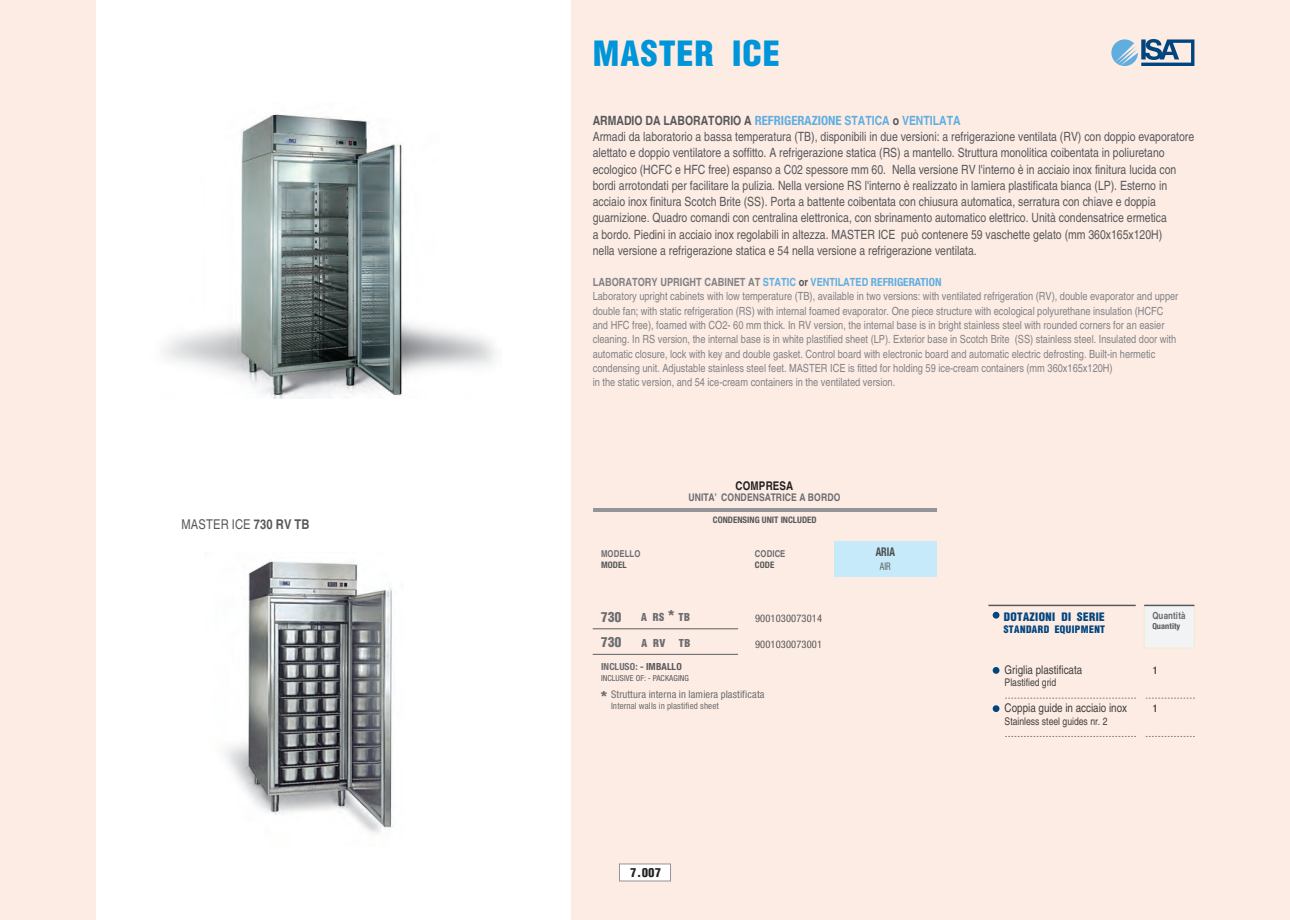
<style>
.page{position:relative;width:1290px;height:920px;background:#fff}
.page>*{position:absolute;margin:0;border:0;box-sizing:border-box;transform-origin:0 0}
.t1{font:38.1px "Helvetica Condensed Black Se";letter-spacing:.025em;color:#0095d9}
.t2{font:18px "Helvetica Condensed Black Se";color:#6c6d70}
.t3{font:15px "Helvetica Condensed Black Se";letter-spacing:.025em;color:#6c6d70}
.t4{font:condensed 13.5px "Helvetica";letter-spacing:.01em;color:#57585a}
.t5{font:13.5px "Helvetica Condensed Black Se";color:#231f20}
.t6{font:condensed 12.75px/16.2px "Helvetica";color:#57585a}
.t7{font:700 condensed 12.75px "Helvetica";color:#57585a}
.t8{font:12.75px "Helvetica Condensed Black Se";letter-spacing:.025em;color:#01457f}
.t9{font:condensed 12px "Helvetica";color:#3e3e3f}
.t10{font:12px/25.8px "Helvetica Condensed Black Se";letter-spacing:.025em;color:#6c6d70}
.t11{font:700 condensed 12px "Helvetica";color:#231f20}
.t12{font:700 condensed 12px "Helvetica Neue";color:#4b4c4d;scale:.83 1}
.t13{font:condensed 11.25px/14.2px "Helvetica";color:#808285}
.t14{font:11.25px "Helvetica Condensed Black Se";letter-spacing:.025em;color:#01457f}
.t15{font:condensed 10.5px "Helvetica";color:#3e3e3f}
.t16{font:condensed 10.5px "Helvetica Neue";letter-spacing:.01em;color:#6c6d70}
.t17{font:condensed 10.5px "Helvetica Neue";letter-spacing:.01em;color:#57585a}
.t18{font:700 condensed 10.5px "Helvetica";color:#6c6d70}
.t19{font:condensed 10.5px "Helvetica Neue";color:#636366;scale:.83 1}
.t20{font:700 condensed 10.5px "Helvetica";color:#3e3e3f}
.t21{font:700 condensed 9.75px "Helvetica Neue";letter-spacing:.01em;color:#6c6d70}
.t22{font:700 condensed 9.75px "Helvetica";color:#6c6d70}
.t23{font:700 condensed 9.45px "Helvetica";color:#6c6d70}
.t24{font:700 condensed 9px "Helvetica Neue";color:#57585a}
.t25{font:condensed 9px "Helvetica Neue";color:#6c6d70}
.t26{font:condensed 8.25px "Helvetica Neue";color:#57585a}
.t27{font:700 condensed 8.25px "Helvetica Neue";color:#57585a}
.s1{font-weight:700}
.s2{font-family:"Helvetica Neue";color:#60aee0}
.s3{color:#60aee0}
.s4{font-weight:700;color:#60aee0}
.s5{font-weight:700;color:#57585a}
.s6{font-family:"Helvetica Neue";font-weight:700;color:#60aee0}
.s7{color:#57585a}
.s8{font-family:"Helvetica Condensed Black Se";font-stretch:normal;font-size:18px}
</style>
<div class="page">
<div style="left:571px;top:0;width:719px;height:920px;background:#fdece4"></div>
<img style="left:163px;top:114px;width:332px;height:285px">
<img style="left:225px;top:560px;width:167px;height:273px">
<svg style="left:1111px;top:39px;width:83px;height:27px"></svg>
<svg style="left:1005px;top:736px;width:131px;height:1px"></svg>
<svg style="left:1145px;top:698px;width:49px;height:1px"></svg>
<svg style="left:1145px;top:736px;width:49px;height:1px"></svg>
<div style="left:1144px;top:605px;width:50px;height:43px;background:#f2f3f4;border:1px solid #f1ebd0"></div>
<hr style="left:988px;top:605px;width:148px;height:1px;background:#57585a">
<hr style="left:1144px;top:605px;width:50px;height:1px;background:#57585a">
<div style="left:993px;top:667px;width:6px;height:7px;background:#01457f;border-radius:50%"></div>
<svg style="left:1005px;top:698px;width:131px;height:1px"></svg>
<div style="left:993px;top:705px;width:6px;height:7px;background:#01457f;border-radius:50%"></div>
<div style="left:993px;top:612px;width:6px;height:7px;background:#01457f;border-radius:50%"></div>
<div style="left:619px;top:864px;width:52px;height:17px;background:#fff;border:1px solid #939598"></div>
<div style="left:834px;top:541px;width:102px;height:36px;background:#c6eafa"></div>
<hr style="left:593px;top:628px;width:145px;height:1px;background:#57585a">
<hr style="left:593px;top:654px;width:145px;height:1px;background:#57585a">
<hr style="left:593px;top:508px;width:343px;height:3px;background:#939598">
<div style="left:0;top:0;width:96px;height:920px;background:#fdece4"></div>
<p class="t4" style="left:181px;top:520px;width:130px">MASTER ICE <span class="s1">730 RV TB</span></p>
<h1 class="t1" style="left:593px;top:40px;width:189px">MASTER ICE</h1>
<p class="t7" style="left:593px;top:116px;width:369px">ARMADIO DA LABORATORIO A <span class="s2">REFRIGERAZIONE</span> <span class="s3">STATICA VENTILATA</span></p>
<p class="t7" style="left:893px;top:116px;width:8px">o</p>
<p class="t6" style="left:593px;top:130px;width:603px">Armadi da laboratorio a bassa temperatura (TB), disponibili in due versioni: a refrigerazione ventilata (RV) con doppio evaporatore alettato e doppio ventilatore a soffitto. A refrigerazione statica (RS) a mantello. Struttura monolitica coibentata in poliuretano ecologico (HCFC e HFC free) espanso a C02 spessore mm 60. Nella versione RV l'interno è in acciaio inox finitura lucida con bordi arrotondati per facilitare la pulizia. Nella versione RS l'interno è realizzato in lamiera plastificata bianca (LP). Esterno in acciaio inox finitura Scotch Brite (SS). Porta a battente coibentata con chiusura automatica, serratura con chiave e doppia guarnizione. Quadro comandi con centralina elettronica, con sbrinamento automatico elettrico. Unità condensatrice ermetica<br>a bordo. Piedini in acciaio inox regolabili in altezza. MASTER ICE può contenere 59 vaschette gelato (mm 360x165x120H)<br>nella versione a refrigerazione statica e 54 nella versione a refrigerazione ventilata.</p>
<p class="t13" style="left:593px;top:276px;width:587px"><span class="s1">LABORATORY UPRIGHT CABINET AT</span> <span class="s4">STATIC</span> <span class="s5">or</span> <span class="s4">VENTILATED</span> <span class="s6">REFRIGERATION<br></span>Laboratory upright cabinets with low temperature (TB), available in two versions: with ventilated refrigeration (RV), double evaporator and upper double fan; with static refrigeration (RS) with internal foamed evaporator. One piece structure with ecological polyurethane insulation (HCFC and HFC free), foamed with CO2- 60 mm thick. In RV version, the internal base is in bright stainless steel with rounded corners for an easier cleaning. In RS version, the internal base is in white plastified sheet (LP). Exterior base in Scotch Brite (SS) stainless steel. Insulated door with automatic closure, lock with key and double gasket. Control board with electronic board and automatic electric defrosting. Built-in hermetic condensing unit. Adjustable stainless steel feet. MASTER ICE is fitted for holding 59 ice-cream containers (mm 360x165x120H)<br>in the static version, and 54 ice-cream containers in the ventilated version.</p>
<p class="t11" style="left:736px;top:481px;width:59px">COMPRESA</p>
<p class="t18" style="left:688px;top:494px;width:153px">UNITA’ CONDENSATRICE A BORDO</p>
<p class="t24" style="left:713px;top:516px;width:105px">CONDENSING UNIT INCLUDED</p>
<p class="t23" style="left:601px;top:550px;width:41px">MODELLO</p>
<p class="t24" style="left:601px;top:561px;width:27px">MODEL</p>
<p class="t23" style="left:755px;top:550px;width:32px">CODICE</p>
<p class="t24" style="left:755px;top:561px;width:21px">CODE</p>
<p class="t12" style="left:876px;top:547px;width:25px">ARIA</p>
<p class="t19" style="left:880px;top:562px;width:15px">AIR</p>
<h2 class="t2" style="left:667px;top:609px;width:9px">*</h2>
<h3 class="t3" style="left:601px;top:612px;width:22px">730</h3>
<p class="t17" style="left:755px;top:614px;width:69px">9001030073014</p>
<h3 class="t3" style="left:601px;top:637px;width:22px">730</h3>
<p class="t17" style="left:755px;top:639px;width:69px">9001030073001</p>
<p class="t10" style="left:641px;top:605px;width:26px">A RS<br>A RV</p>
<p class="t10" style="left:679px;top:605px;width:13px">TB<br>TB</p>
<p class="t8" style="left:1004px;top:612px;width:103px">DOTAZIONI DI SERIE</p>
<p class="t14" style="left:1004px;top:625px;width:103px">STANDARD EQUIPMENT</p>
<p class="t22" style="left:1152px;top:612px;width:35px">Quantità</p>
<p class="t27" style="left:1152px;top:623px;width:29px">Quantity</p>
<p class="t21" style="left:601px;top:662px;width:82px">INCLUSO: <span class="s7">- IMBALLO</span></p>
<p class="t26" style="left:601px;top:674px;width:89px">INCLUSIVE OF: - PACKAGING</p>
<p class="t16" style="left:600px;top:690px;width:166px"><span class="s8">*</span> Struttura interna in lamiera plastificata</p>
<p class="t25" style="left:611px;top:702px;width:109px">Internal walls in plastified sheet</p>
<p class="t9" style="left:1005px;top:665px;width:79px">Griglia plastificata</p>
<p class="t15" style="left:1005px;top:679px;width:53px">Plastified grid</p>
<p class="t9" style="left:1005px;top:703px;width:124px">Coppia guide in acciaio inox</p>
<p class="t15" style="left:1005px;top:717px;width:104px">Stainless steel guides nr. 2</p>
<p class="t20" style="left:1153px;top:666px;width:6px">1</p>
<p class="t20" style="left:1153px;top:704px;width:6px">1</p>
<p class="t5" style="left:630px;top:867px;width:32px">7.007</p>
</div>
